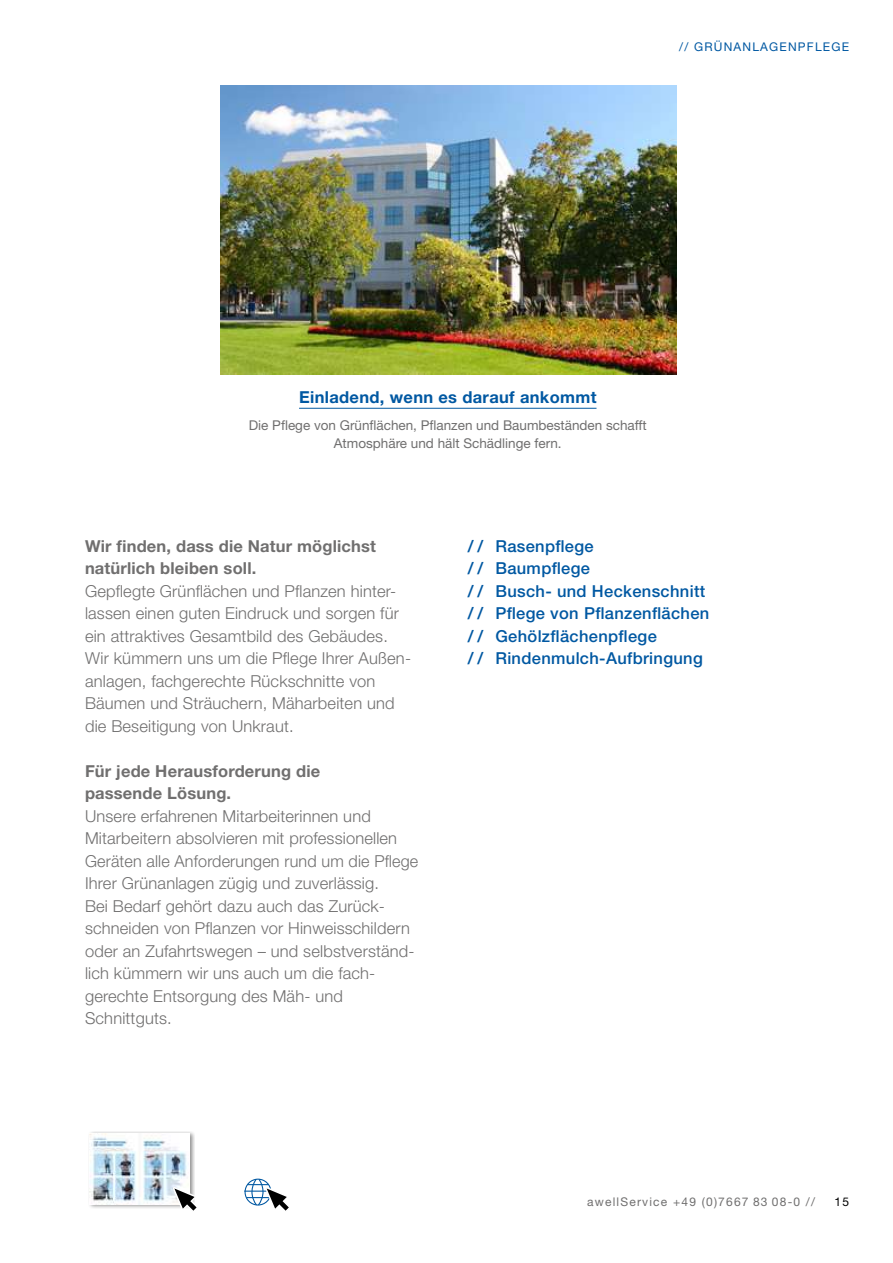
<style>
.page{position:relative;width:893px;height:1263px;background:#fff}
.page>*{position:absolute;margin:0;border:0;box-sizing:border-box;transform-origin:0 0}
.t1{font:300 16.5px/22.5px "Helvetica Neue LT Std";letter-spacing:.01em;color:#706f6f}
.t2{font:500 16.5px/22.5px "Helvetica Neue LT Std";letter-spacing:.02em;color:#0058a2}
.t3{font:700 16.5px/22.5px "Helvetica Neue LT Std";letter-spacing:.01em;color:#706f6f}
.t4{font:700 16.5px "Helvetica Neue LT Std";letter-spacing:.02em;color:#0058a2}
.t5{font:13.5px/18px "Helvetica Neue LT Std";color:#706f6f;text-align:center}
.t6{font:12px "Helvetica Neue LT Std";letter-spacing:.1em;color:#706f6f}
.t7{font:12px "Helvetica Neue LT Std";letter-spacing:.1em;color:#0058a2}
.t8{font:12px "Helvetica Neue LT Std";color:#000}
</style>
<div class="page">
<hr style="left:299px;top:408px;width:297px;height:1px;background:#0058a2">
<img style="left:220px;top:85px;width:456px;height:289px">
<div style="left:88px;top:1131px;width:107px;height:78px;background:#000;opacity:.45"></div>
<img style="left:90px;top:1133px;width:100px;height:71px">
<svg style="left:173px;top:1187px;width:24px;height:24px"></svg>
<hr style="left:244px;top:1190px;width:28px;height:2px;background:#0058a2">
<div style="left:245px;top:1178px;width:26px;height:27px;border:1px solid #0058a2;border-radius:50%"></div>
<svg style="left:246px;top:1178px;width:43px;height:33px"></svg>
<p class="t7" style="left:679px;top:40px;width:171px">// GRÜNANLAGENPFLEGE</p>
<p class="t4" style="left:299px;top:387px;width:299px">Einladend, wenn es darauf ankommt</p>
<p class="t5" style="left:249px;top:415px;width:400px">Die Pflege von Grünflächen, Pflanzen und Baumbeständen schafft<br>Atmosphäre und hält Schädlinge fern.</p>
<p class="t3" style="left:85px;top:534px;width:292px">Wir finden, dass die Natur möglichst natürlich bleiben soll.</p>
<p class="t1" style="left:85px;top:579px;width:328px">Gepflegte Grünflächen und Pflanzen hinter&shy;lassen einen guten Eindruck und sorgen für ein attraktives Gesamtbild des Gebäudes.<br>Wir kümmern uns um die Pflege Ihrer Außen&shy;anlagen, fachgerechte Rückschnitte von Bäumen und Sträuchern, Mäharbeiten und die Beseitigung von Unkraut.</p>
<p class="t3" style="left:85px;top:759px;width:237px">Für jede Herausforderung die passende Lösung.</p>
<p class="t1" style="left:85px;top:804px;width:335px">Unsere erfahrenen Mitarbeiterinnen und Mitarbeitern absolvieren mit professionellen Geräten alle Anforderungen rund um die Pflege Ihrer Grünanlagen zügig und zuverlässig.<br>Bei Bedarf gehört dazu auch das Zurück&shy;schneiden von Pflanzen vor Hinweisschildern oder an Zufahrtswegen – und selbstverständ&shy;lich kümmern wir uns auch um die fach&shy;gerechte Entsorgung des Mäh- und Schnittguts.</p>
<p class="t2" style="left:468px;top:535px;width:243px">/ / Rasenpflege<br>/ / Baumpflege<br>/ / Busch- und Heckenschnitt / / Pflege von Pflanzenflächen / / Gehölzflächenpflege<br>/ / Rindenmulch-Aufbringung</p>
<p class="t6" style="left:587px;top:1194px;width:230px">awellService +49 (0)7667 83 08-0 //</p>
<p class="t8" style="left:834px;top:1194px;width:16px">15</p>
</div>
